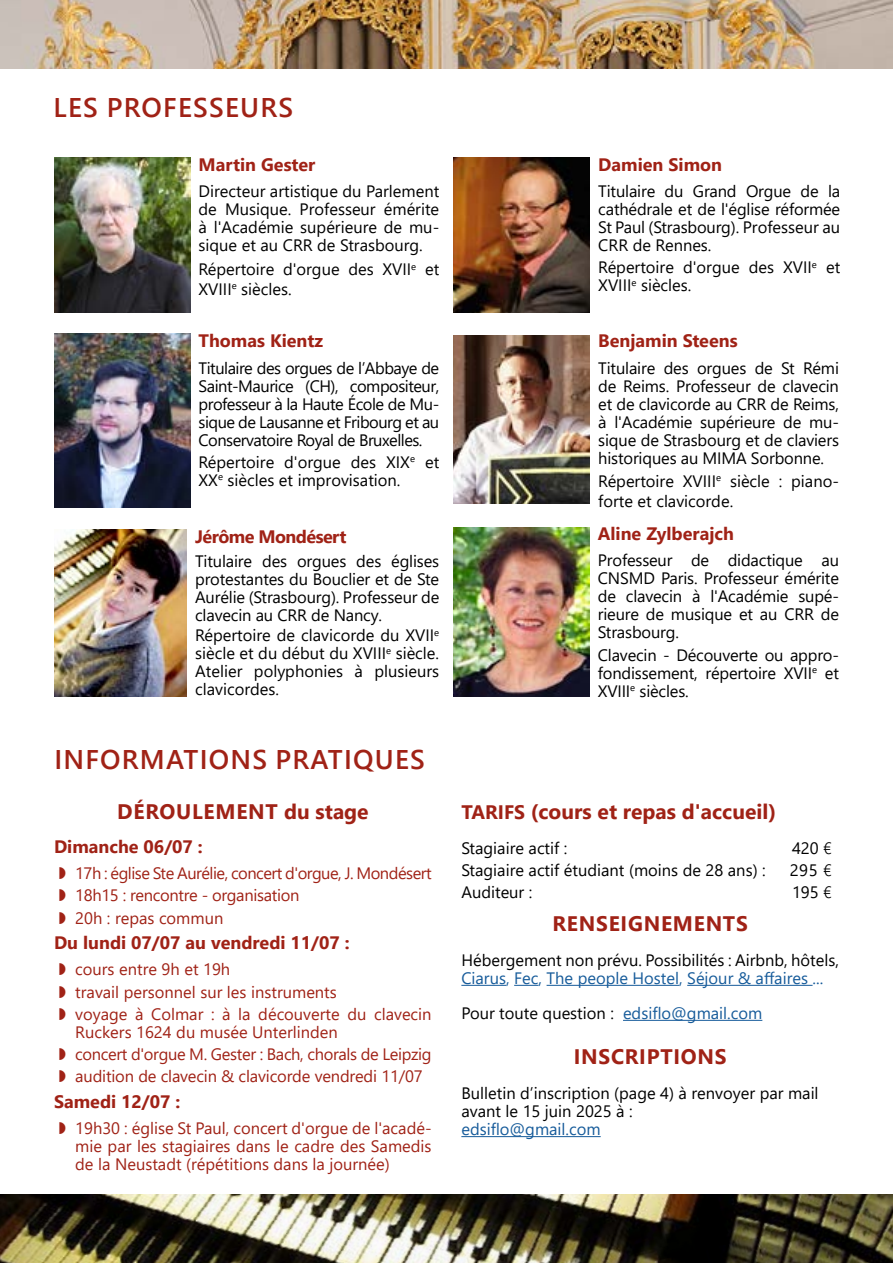
<style>
.page{position:relative;width:893px;height:1263px;background:#fff}
.page>*{position:absolute;margin:0;border:0;box-sizing:border-box;transform-origin:0 0}
.t1{font:600 27px "Segoe UI";letter-spacing:.045em;color:#a02216}
.t2{font:700 21px "Segoe UI";letter-spacing:.035em;color:#a02216}
.t3{font:700 21px "Segoe UI";color:#a02216}
.t4{font:700 18px "Segoe UI";color:#a02216}
.t5{font:700 18px "Segoe UI";letter-spacing:-.03em;color:#a02216}
.t6{font:16.5px/18px "Segoe UI";color:#000;text-align:justify}
.t7{font:16.5px/22.2px "Segoe UI";color:#a02216}
.t8{font:16.5px/35px "Segoe UI";color:#165b9a}
.t9{font:16.5px/22.2px "Segoe UI";letter-spacing:-.02em;color:#a02216}
.s1{font-size:19.5px}
.s2{font-weight:300}
.s3{color:#000}
</style>
<div class="page">
<img style="left:0;top:1195px;width:893px;height:68px">
<img style="left:54px;top:334px;width:136px;height:173px">
<img style="left:54px;top:157px;width:136px;height:156px">
<img style="left:454px;top:336px;width:136px;height:167px">
<img style="left:54px;top:529px;width:133px;height:168px">
<img style="left:454px;top:157px;width:136px;height:156px">
<img style="left:453px;top:528px;width:136px;height:169px">
<img style="left:0;top:0;width:893px;height:68px">
<hr style="left:461px;top:985px;width:45px;height:1px;background:#165b9a">
<svg style="left:514px;top:985px;width:24px;height:1px"></svg>
<hr style="left:547px;top:985px;width:132px;height:1px;background:#165b9a">
<hr style="left:687px;top:985px;width:126px;height:1px;background:#165b9a">
<hr style="left:623px;top:1020px;width:139px;height:1px;background:#165b9a">
<hr style="left:461px;top:1136px;width:140px;height:1px;background:#165b9a">
<h1 class="t1" style="left:54px;top:82px;width:241px">LES PROFESSEURS</h1>
<p class="t4" style="left:199px;top:147px;width:118px">Martin Gester</p>
<p class="t6" style="left:199px;top:181px;width:242px">Directeur artistique du Parlement de Musique. Professeur émérite à l'Académie supérieure de mu&shy;sique et au CRR de Strasbourg.</p>
<p class="t6" style="left:199px;top:258px;width:242px;line-height:19.8px">Répertoire d'orgue des XVII<sup>e</sup> et<br>XVIII<sup>e</sup> siècles.</p>
<p class="t4" style="left:199px;top:324px;width:126px">Thomas Kientz</p>
<p class="t6" style="left:199px;top:357px;width:242px">Titulaire des orgues de l’Abbaye de Saint-Maurice (CH), compositeur, professeur à la Haute École de Mu&shy;sique de Lausanne et Fribourg et au Conservatoire Royal de Bruxelles.</p>
<p class="t6" style="left:199px;top:451px;width:242px">Répertoire d'orgue des XIX<sup>e</sup> et<br>XX<sup>e</sup> siècles et improvisation.</p>
<p class="t5" style="left:195px;top:519px;width:153px">Jérôme Mondésert</p>
<p class="t6" style="left:195px;top:551px;width:246px">Titulaire des orgues des églises protestantes du Bouclier et de Ste Aurélie (Strasbourg). Professeur de clavecin au CRR de Nancy.</p>
<p class="t6" style="left:195px;top:625px;width:246px">Répertoire de clavicorde du XVII<sup>e </sup>siècle et du début du XVIII<sup>e</sup> siècle.<br>Atelier polyphonies à plusieurs clavicordes.</p>
<h1 class="t1" style="left:54px;top:733px;width:372px">INFORMATIONS PRATIQUES</h1>
<p class="t2" style="left:117px;top:791px;width:253px">DÉROULEMENT du stage</p>
<p class="t4" style="left:54px;top:829px;width:150px">Dimanche 06/07 :</p>
<p class="t9" style="left:75px;top:861px;width:358px">17h : église Ste Aurélie, concert d'orgue, J. Mondésert<br>18h15 : rencontre - organisation<br>20h : repas commun</p>
<p class="t4" style="left:54px;top:925px;width:297px">Du lundi 07/07 au vendredi 11/07 :</p>
<p class="t7" style="left:75px;top:957px;width:358px">cours entre 9h et 19h<br>travail personnel sur les instruments<br>voyage à Colmar : à la découverte du clavecin</p>
<p class="t7" style="left:75px;top:1019px;width:358px">Ruckers 1624 du musée Unterlinden<br>concert d'orgue M. Gester : Bach, chorals de Leipzig audition de clavecin &amp; clavicorde vendredi 11/07</p>
<p class="t4" style="left:54px;top:1084px;width:128px">Samedi 12/07 :</p>
<p class="t7" style="left:75px;top:1118px;width:358px;line-height:18px;text-align:justify">19h30 : église St Paul, concert d'orgue de l'acadé&shy;mie par les stagiaires dans le cadre des Samedis de la Neustadt (répétitions dans la journée)</p>
<p class="t4" style="left:598px;top:147px;width:125px">Damien Simon</p>
<p class="t6" style="left:598px;top:181px;width:243px">Titulaire du Grand Orgue de la cathédrale et de l'église réformée St Paul (Strasbourg). Professeur au CRR de Rennes.</p>
<p class="t6" style="left:598px;top:257px;width:243px">Répertoire d'orgue des XVII<sup>e</sup> et<br>XVIII<sup>e</sup> siècles.</p>
<p class="t4" style="left:598px;top:324px;width:141px">Benjamin Steens</p>
<p class="t6" style="left:598px;top:357px;width:242px">Titulaire des orgues de St Rémi de Reims. Professeur de clavecin et de clavicorde au CRR de Reims, à l'Académie supérieure de mu&shy;sique de Strasbourg et de claviers historiques au MIMA Sorbonne.</p>
<p class="t6" style="left:598px;top:469px;width:242px;line-height:19.8px">Répertoire XVIII<sup>e</sup> siècle : piano&shy;forte et clavicorde.</p>
<p class="t4" style="left:598px;top:516px;width:138px">Aline Zylberajch</p>
<p class="t6" style="left:598px;top:550px;width:243px">Professeur de didactique au CNSMD Paris. Professeur émérite de clavecin à l'Académie supé&shy;rieure de musique et au CRR de Strasbourg.</p>
<p class="t6" style="left:598px;top:644px;width:243px">Clavecin - Découverte ou appro&shy;fondissement, répertoire XVII<sup>e</sup> et XVIII<sup>e</sup> siècles.</p>
<p class="t3" style="left:461px;top:791px;width:316px"><span class="s1">TARIFS</span> (cours et repas d'accueil)</p>
<p class="t6" style="left:461px;top:837px;width:108px">Stagiaire actif :</p>
<p class="t6" style="left:792px;top:837px;width:41px">420 <span class="s2">€</span></p>
<p class="t6" style="left:461px;top:860px;width:306px">Stagiaire actif étudiant (moins de 28 ans) :</p>
<p class="t6" style="left:790px;top:860px;width:43px">295 <span class="s2">€</span></p>
<p class="t6" style="left:461px;top:882px;width:73px">Auditeur :</p>
<p class="t6" style="left:792px;top:882px;width:41px">195 <span class="s2">€</span></p>
<p class="t2" style="left:552px;top:904px;width:197px">RENSEIGNEMENTS</p>
<p class="t6" style="left:461px;top:949px;width:379px">Hébergement non prévu. Possibilités : Airbnb, hôtels,</p>
<p class="t8" style="left:461px;top:959px;width:363px">Ciarus, Fec, The people Hostel, Séjour &amp; affaires ...<br><span class="s3">Pour toute question :</span> edsiflo@gmail.com</p>
<p class="t2" style="left:574px;top:1037px;width:154px">INSCRIPTIONS</p>
<p class="t6" style="left:461px;top:1083px;width:359px">Bulletin d’inscription (page 4) à renvoyer par mail avant le 15 juin 2025 à :</p>
<p class="t8" style="left:461px;top:1110px;width:141px">edsiflo@gmail.com</p>
</div>
